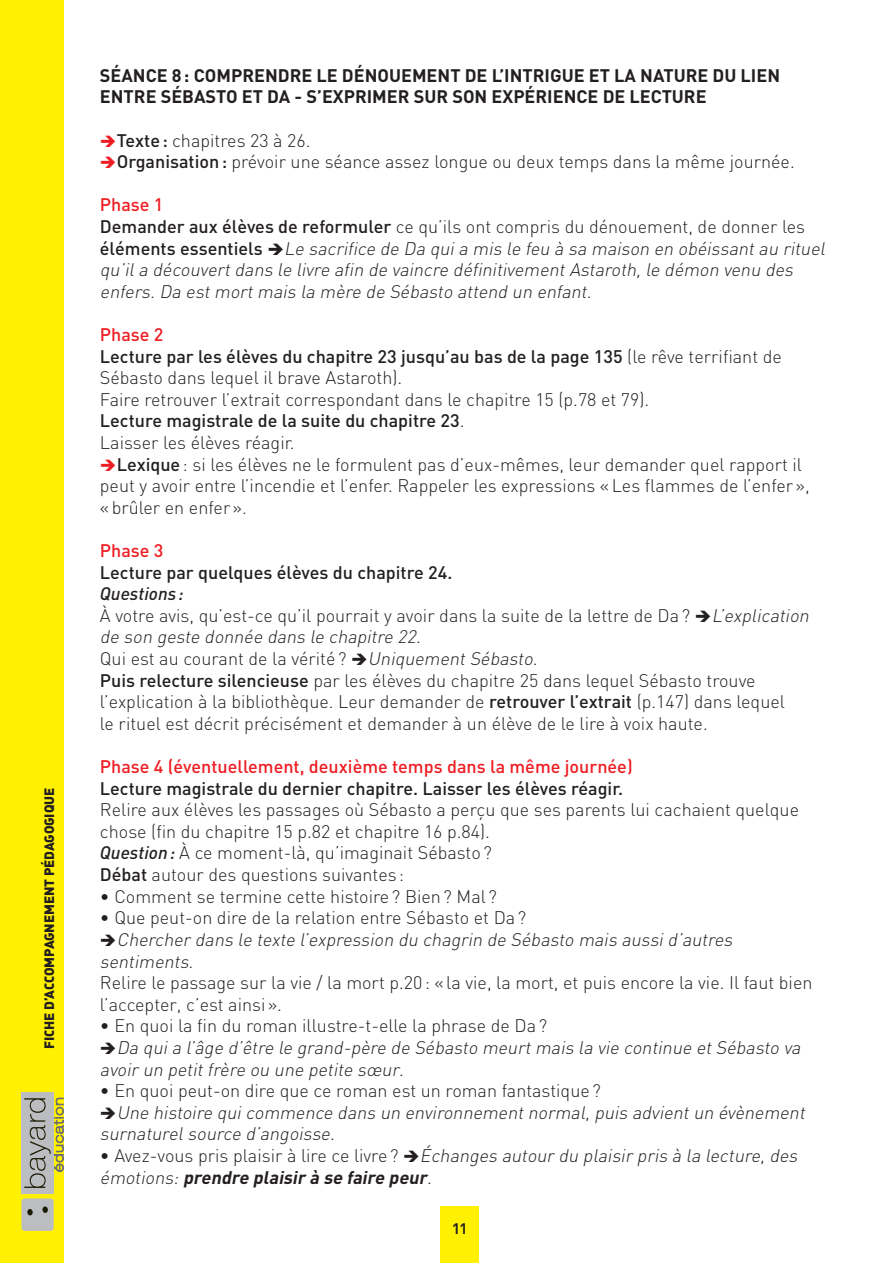
<style>
.page{position:relative;width:893px;height:1263px;background:#fff}
.page>*{position:absolute;margin:0;border:0;box-sizing:border-box;transform-origin:0 0}
.t1{font:300 18px/21.6px "DIN";color:#231f20}
.t2{font:italic 300 18px/21.6px "DIN";color:#231f20}
.t3{font:700 18px/21.6px "DIN";color:#231f20}
.t4{font:500 18px "DIN";color:#231f20}
.t5{font:500 18px "DIN";color:#ee1d23}
.t6{font:18px "DINCE Medium Alternate";color:#231f20}
.t7{font:13.5px "DINCE Black Alternate";letter-spacing:-.01em;color:#231f20}
.s1{color:#ee1d23}
.s2{font-weight:500}
.s3{font-weight:500;font-style:normal;color:#ee1d23}
.s4{font-weight:500;font-style:normal}
.s5{font-style:normal}
.s6{font-weight:500;color:#ee1d23}
.s7{font-weight:500;font-style:italic}
.s8{font-style:italic}
.s9{font-weight:700}
</style>
<div class="page">
<div style="left:0;top:0;width:64px;height:1263px;background:#fff101"></div>
<div style="left:441px;top:1207px;width:38px;height:56px;background:#fff101"></div>
<div style="left:21px;top:1198px;width:33px;height:33px;background:#bcbdc0;border-radius:3px"></div>
<svg style="left:42px;top:1206px;width:6px;height:7px"></svg>
<svg style="left:27px;top:1209px;width:6px;height:6px"></svg>
<div style="left:21px;top:1093px;width:33px;height:101px;background:#bcbdc0"></div>
<svg style="left:24px;top:1098px;width:40px;height:90px"></svg>
<p class="t7" style="left:40px;top:1049px;width:263px;rotate:-90deg">FICHE D’ACCOMPAGNEMENT PÉDAGOGIQUE</p>
<p class="t3" style="left:100px;top:64px;width:682px">SÉANCE 8: COMPRENDRE LE DÉNOUEMENT DE L’INTRIGUE ET LA NATURE DU LIEN<br>ENTRE SÉBASTO ET DA - S’EXPRIMER SUR SON EXPÉRIENCE DE LECTURE</p>
<p class="t1" style="left:100px;top:129px;width:212px"><span class="s1">➔</span><span class="s2">Texte:</span> chapitres 23 à 26.</p>
<p class="t1" style="left:100px;top:151px;width:696px"><span class="s1">➔</span><span class="s2">Organisation:</span> prévoir une séance assez longue ou deux temps dans la même journée.</p>
<p class="t2" style="left:100px;top:194px;width:730px"><span class="s3">Phase 1<br></span><span class="s4">Demander aux élèves de reformuler</span> <span class="s5">ce qu’ils ont compris du dénouement, de donner les<br></span><span class="s4">é lé m e n ts esse n t i e ls</span> ➔ Le sacrifice de Da quia mis le feu à sa maison en obéissantau rituel qu’ila découvertdans le livre afin de vaincre définitivementAstaroth,le démon venu des enfers.Da estmortmais la mère de Sébasto attend un enfant<span class="s5">.</span></p>
<p class="t1" style="left:100px;top:324px;width:683px"><span class="s6">Phase 2<br></span><span class="s2">Lecture par les élèves du chapitre 23 jusqu’au bas de la page 135</span> (le rêve terrifiant de Sébasto dans lequel il brave Astaroth).<br>Faire retrouver l’extrait correspondant dans le chapitre 15 (p.78 et 79).<br><span class="s2">Lecture magistrale de la suite du chapitre 23</span>.<br>Laisser les élèves réagir.</p>
<p class="t1" style="left:100px;top:453px;width:711px"><span class="s1">➔</span><span class="s2">Lexique</span>: si les élèves ne le formulent pas d’eux-mêmes, leur demander quel rapport il peut y avoir entre l’incendie et l’enfer. Rappeler les expressions «Les flammes de l’enfer», «brûler en enfer».</p>
<p class="t5" style="left:100px;top:539px;width:65px">Phase 3</p>
<p class="t4" style="left:100px;top:561px;width:354px">Lecture par quelques élèves du chapitre 24.</p>
<p class="t1" style="left:100px;top:583px;width:714px"><span class="s7">Questions :<br></span>À votre avis, qu’est-ce qu’il pourrait y avoir dans la suite de la lettre de Da? ➔<span class="s8">L’explication de son geste donnée dans le chapitre 22</span>.<br>Qui est au courant de la vérité? ➔<span class="s8">UniquementSébasto</span>.<br><span class="s2">Puis relecture silencieuse</span> par les élèves du chapitre 25 dans lequel Sébasto trouve l’explication à la bibliothèque. Leur demander de <span class="s2">retrouver l’extrait</span> (p.147) dans lequel<br>le rituel est décrit précisément et demander à un élève de le lire à voix haute.</p>
<p class="t5" style="left:100px;top:755px;width:534px">Phase 4 (éventuellement, deuxième temps dans la même journée)</p>
<p class="t4" style="left:100px;top:777px;width:525px">Lecture magistrale du dernier chapitre. Laisser les élèves réagir.</p>
<p class="t1" style="left:100px;top:799px;width:701px">Relire aux élèves les passages où Sébasto a perçu que ses parents lui cachaient quelque chose (fin du chapitre 15 p.82 et chapitre 16 p.84).<br><span class="s7">Question:</span> À ce moment-là, qu’imaginait Sébasto?<br><span class="s2">Débat</span> autour des questions suivantes :</p>
<p class="t1" style="left:100px;top:885px;width:399px">• Comment se termine cette histoire? Bien? Mal ?</p>
<p class="t1" style="left:100px;top:907px;width:428px">• Que peut-on dire de la relation entre Sébasto et Da?</p>
<p class="t1" style="left:100px;top:928px;width:714px">➔ <span class="s8">Chercher dans le texte l’expression du chagrin de Sébasto mais aussid’autres sentiments</span>.<br>Relire le passage sur la vie / la mort p.20: «la vie, la mort, et puis encore la vie. Il faut bien l’accepter, c’est ainsi».</p>
<p class="t1" style="left:100px;top:1015px;width:449px">• En quoi la fin du roman illustre-t-elle la phrase de Da?</p>
<p class="t2" style="left:100px;top:1036px;width:706px">➔ Da quia l’âge d’être le grand-père de Sébasto meurtmais la vie continue etSébasto va avoir un petitfrère ou une petite sœur<span class="s5">.</span></p>
<p class="t1" style="left:100px;top:1080px;width:502px">• En quoi peut-on dire que ce roman est un roman fantastique?</p>
<p class="t2" style="left:100px;top:1101px;width:710px">➔ Une histoire quicommence dans un environnementnormal,puis advientun évènement surnaturelsource d’angoisse<span class="s5">.</span></p>
<p class="t2" style="left:100px;top:1144px;width:703px"><span class="s5">• Ave z -vo u s p ri s p la i s i r à l i re ce l iv re ?</span> ➔ Échanges autour du plaisir pris à la lecture,des émotions:<span class="s9">prendre plaisir à se faire peur</span><span class="s5">.</span></p>
<p class="t6" style="left:453px;top:1216px;width:16px">11</p>
</div>
